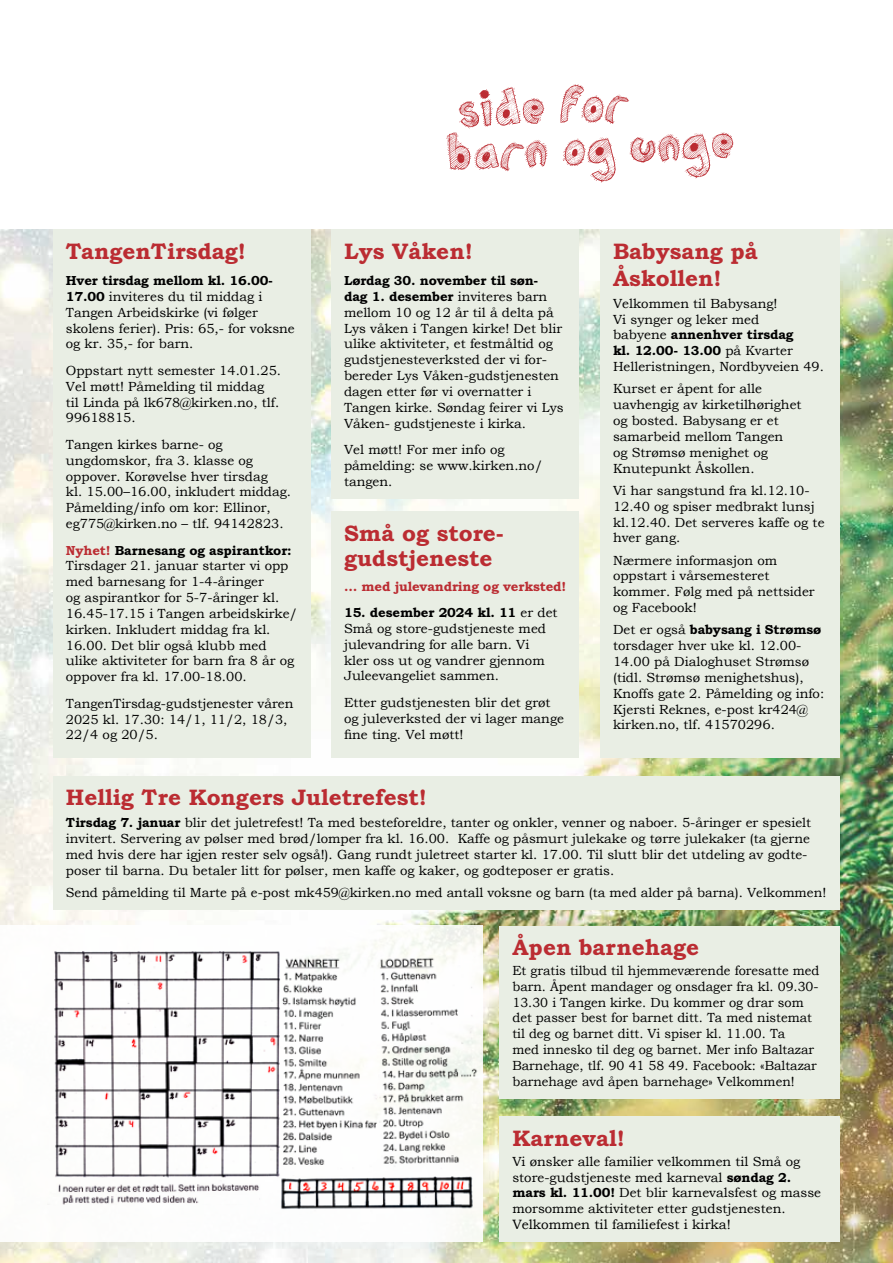
<style>
.page{position:relative;width:893px;height:1263px;background:#fff}
.page>*{position:absolute;margin:0;border:0;box-sizing:border-box;transform-origin:0 0}
.t1{font:54.45px/42.2px "Childs Play";color:#bb2c32}
.t2{font:700 22.5px/27px "Bookman Old Style Std";color:#bb2c32}
.t3{font:13.5px "Bookman Old Style";color:#000}
.t4{font:13.2px/15.9px "Bookman Old Style";color:#000}
.t5{font:700 13.2px/15.9px "Bookman Old Style Std";letter-spacing:-.01em;color:#000}
.t6{font:700 13.2px "Bookman Old Style Std";letter-spacing:-.01em;color:#bb2c32}
.s1{font-family:"Bookman Old Style Std";font-weight:700}
.s2{color:#bb2c32}
.s3{font-family:"Bookman Old Style";font-weight:400}
</style>
<div class="page">
<img style="left:0;top:230px;width:893px;height:1033px">
<div style="left:600px;top:229px;width:240px;height:529px;background:#e9eee4"></div>
<div style="left:53px;top:229px;width:257px;height:529px;background:#e9eee4"></div>
<div style="left:331px;top:229px;width:248px;height:269px;background:#e9eee4"></div>
<div style="left:0;top:926px;width:483px;height:316px;background:#fff"></div>
<div style="left:500px;top:1116px;width:340px;height:126px;background:#e9eee4"></div>
<div style="left:500px;top:926px;width:340px;height:172px;background:#e9eee4"></div>
<div style="left:53px;top:776px;width:787px;height:134px;background:#e9eee4"></div>
<div style="left:331px;top:512px;width:248px;height:246px;background:#e9eee4"></div>
<img style="left:54px;top:951px;width:430px;height:227px">
<img style="left:48px;top:1183px;width:211px;height:22px">
<img style="left:278px;top:1176px;width:196px;height:37px">
<h2 class="t2" style="left:66px;top:237px;width:182px">TangenTirsdag!</h2>
<p class="t5" style="left:66px;top:272px;width:209px">Hver tirsdag mellom kl. 16.00-</p>
<p class="t4" style="left:66px;top:288px;width:230px"><span class="s1">17.00</span> inviteres du til middag i<br>Tangen Arbeidskirke (vi følger skolens ferier). Pris: 65,- for voksne og kr. 35,- for barn.</p>
<p class="t4" style="left:66px;top:362px;width:217px">Oppstart nytt semester 14.01.25.<br>Vel møtt! Påmelding til middag<br>til Linda på lk678@kirken.no, tlf.<br>99618815.</p>
<p class="t4" style="left:66px;top:436px;width:227px">Tangen kirkes barne- og ungdomskor, fra 3. klasse og oppover. Korøvelse hver tirsdag<br>kl. 15.00–16.00, inkludert middag.<br>Påmelding/info om kor: Ellinor, eg775@kirken.no – tlf. 94142823.</p>
<p class="t5" style="left:66px;top:542px;width:227px"><span class="s2">Nyhet!</span> Barnesang og aspirantkor:</p>
<p class="t4" style="left:66px;top:558px;width:233px">Tirsdager 21. januar starter vi opp med barnesang for 1-4-åringer<br>og aspirantkor for 5-7-åringer kl.<br>16.45-17.15 i Tangen arbeidskirke/ kirken. Inkludert middag fra kl.<br>16.00. Det blir også klubb med ulike aktiviteter for barn fra 8 år og oppover fra kl. 17.00-18.00.</p>
<p class="t4" style="left:66px;top:695px;width:229px">TangenTirsdag-gudstjenester våren<br>2025 kl. 17.30: 14/1, 11/2, 18/3,<br>22/4 og 20/5.</p>
<h1 class="t1" style="left:445px;top:96px;width:290px;rotate:-2deg">Side for<br>barn og unge</h1>
<h2 class="t2" style="left:344px;top:237px;width:130px">Lys Våken!</h2>
<p class="t5" style="left:344px;top:272px;width:205px">Lørdag 30. november til søn&shy;dag 1. desember <span class="s3">inviteres barn</span></p>
<p class="t4" style="left:344px;top:304px;width:221px">mellom 10 og 12 år til å delta på<br>Lys våken i Tangen kirke! Det blir ulike aktiviteter, et festmåltid og gudstjenesteverksted der vi for&shy;bereder Lys Våken-gudstjenesten dagen etter før vi overnatter i<br>Tangen kirke. Søndag feirer vi Lys<br>Våken- gudstjeneste i kirka.</p>
<p class="t4" style="left:344px;top:442px;width:200px">Vel møtt! For mer info og påmelding: se www.kirken.no/ tangen.</p>
<h2 class="t2" style="left:344px;top:520px;width:161px;line-height:25.5px">Små og store&shy;gudstjeneste</h2>
<p class="t6" style="left:344px;top:578px;width:224px">… med julevandring og verksted!</p>
<p class="t5" style="left:344px;top:604px;width:215px">15. desember 2024 kl. 11 <span class="s3">er det</span></p>
<p class="t4" style="left:344px;top:620px;width:203px">Små og store-gudstjeneste med julevandring for alle barn. Vi kler oss ut og vandrer gjennom<br>Juleevangeliet sammen.</p>
<p class="t4" style="left:344px;top:694px;width:221px">Etter gudstjenesten blir det grøt og juleverksted der vi lager mange fine ting. Vel møtt!</p>
<h2 class="t2" style="left:613px;top:237px;width:146px">Babysang på<br>Åskollen!</h2>
<p class="t4" style="left:613px;top:295px;width:166px">Velkommen til Babysang!<br>Vi synger og leker med</p>
<p class="t5" style="left:613px;top:327px;width:182px"><span class="s3">babyene</span> annenhver tirsdag kl. 12.00- 13.00 <span class="s3">på Kvarter</span></p>
<p class="t4" style="left:613px;top:356px;width:212px;line-height:22.2px">Helleristningen, Nordbyveien 49.<br>Kurset er åpent for alle</p>
<p class="t4" style="left:613px;top:397px;width:190px">uavhengig av kirketilhørighet og bosted. Babysang er et samarbeid mellom Tangen<br>og Strømsø menighet og<br>Knutepunkt Åskollen.</p>
<p class="t4" style="left:613px;top:482px;width:213px">Vi har sangstund fra kl.12.10-<br>12.40 og spiser medbrakt lunsj kl.12.40. Det serveres kaffe og te hver gang.</p>
<p class="t4" style="left:613px;top:552px;width:203px">Nærmere informasjon om oppstart i vårsemesteret kommer. Følg med på nettsider og Facebook!</p>
<p class="t5" style="left:613px;top:622px;width:210px"><span class="s3">Det er også</span> babysang i Strømsø</p>
<p class="t4" style="left:613px;top:638px;width:213px">torsdager hver uke kl. 12.00-<br>14.00 på Dialoghuset Strømsø (tidl. Strømsø menighetshus),<br>Knoffs gate 2. Påmelding og info:<br>Kjersti Reknes, e-post kr424@ kirken.no, tlf. 41570296.</p>
<h2 class="t2" style="left:66px;top:783px;width:363px">Hellig Tre Kongers Juletrefest!</h2>
<p class="t4" style="left:66px;top:815px;width:747px"><span class="s1">Tirsdag 7. januar</span> blir det juletrefest! Ta med besteforeldre, tanter og onkler, venner og naboer. 5-åringer er spesielt invitert. Servering av pølser med brød/lomper fra kl. 16.00. Kaffe og påsmurt julekake og tørre julekaker (ta gjerne med hvis dere har igjen rester selv også!). Gang rundt juletreet starter kl. 17.00. Til slutt blir det utdeling av godte&shy;poser til barna. Du betaler litt for pølser, men kaffe og kaker, og godteposer er gratis.</p>
<p class="t4" style="left:66px;top:885px;width:762px">Send påmelding til Marte på e-post mk459@kirken.no med antall voksne og barn (ta med alder på barna). Velkommen!</p>
<h2 class="t2" style="left:512px;top:933px;width:188px">Åpen barnehage</h2>
<p class="t4" style="left:512px;top:962px;width:309px">Et gratis tilbud til hjemmeværende foresatte med barn. Åpent mandager og onsdager fra kl. 09.30- 13.30 i Tangen kirke. Du kommer og drar som det passer best for barnet ditt. Ta med nistemat til deg og barnet ditt. Vi spiser kl. 11.00. Ta<br>med innesko til deg og barnet. Mer info Baltazar Barnehage, tlf. 90 41 58 49. Facebook: «Baltazar barnehage avd åpen barnehage» Velkommen!</p>
<h2 class="t2" style="left:512px;top:1124px;width:114px">Karneval!</h2>
<p class="t4" style="left:512px;top:1153px;width:310px">Vi ønsker alle familier velkommen til Små og store-gudstjeneste med karneval <span class="s1">søndag 2. mars kl. 11.00!</span> Det blir karnevalsfest og masse morsomme aktiviteter etter gudstjenesten.</p>
<p class="t3" style="left:512px;top:1216px;width:220px">Velkommen til familiefest i kirka!</p>
</div>
